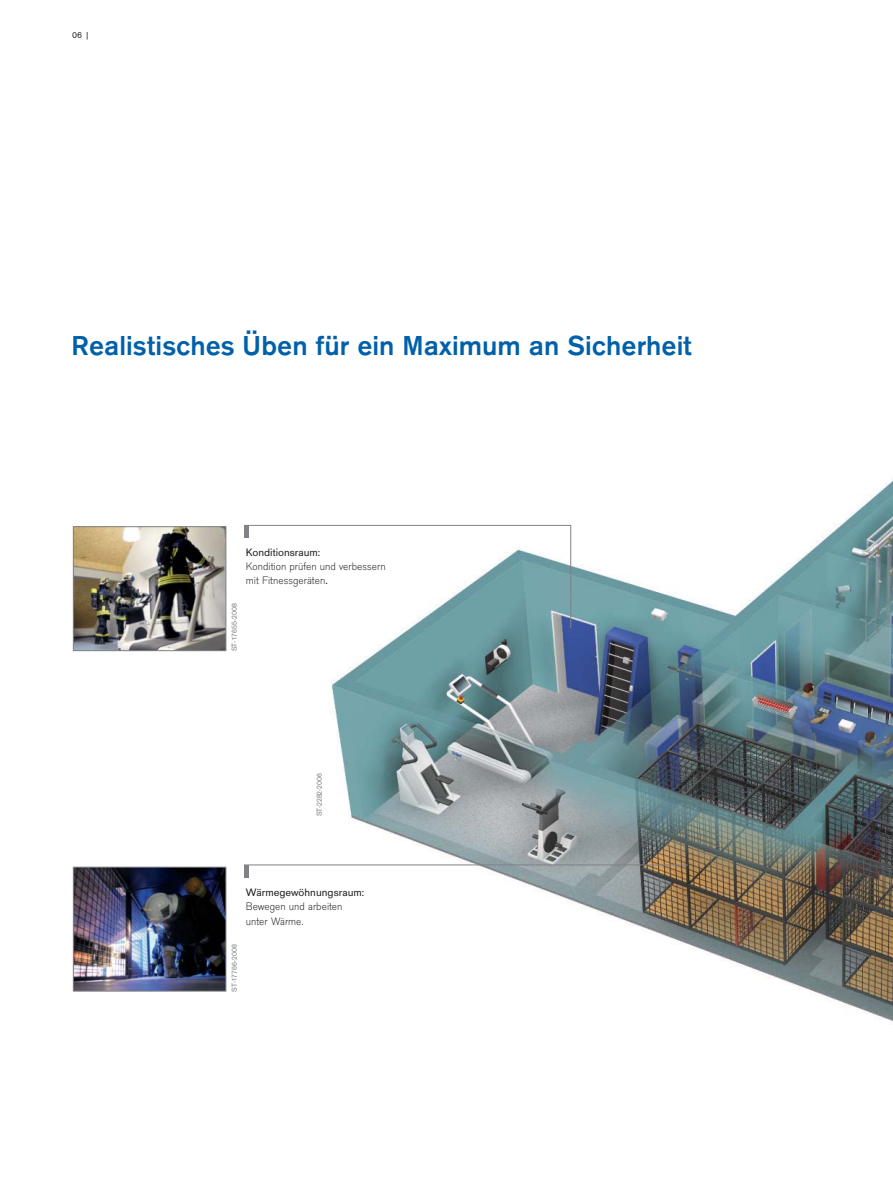
<style>
.page{position:relative;width:893px;height:1191px;background:#fff}
.page>*{position:absolute;margin:0;border:0;box-sizing:border-box;transform-origin:0 0}
.t1{font:700 28.5px "Draeger San";color:#0060a9}
.t2{font:300 11.25px/14.2px "Draeger San";color:#231f20}
.t3{font:11.25px "Draeger San";color:#231f20}
.t4{font:9px "Draeger San Tab";color:#231f20}
.t5{font:7.5px "Draeger San";letter-spacing:.025em;color:#808285}
.t6{font:7.5px "Draeger San";color:#808285}
.s1{font-weight:400}
</style>
<div class="page">
<img style="left:326px;top:477px;width:567px;height:544px">
<img style="left:75px;top:528px;width:149px;height:121px">
<div style="left:73px;top:526px;width:153px;height:125px;border:1px solid #808285"></div>
<img style="left:75px;top:869px;width:149px;height:120px">
<div style="left:73px;top:867px;width:153px;height:124px;border:1px solid #808285"></div>
<hr style="left:244px;top:864px;width:4px;height:13px;background:#808285">
<hr style="left:244px;top:864px;width:444px;height:1px;background:#808285">
<svg style="left:244px;top:525px;width:327px;height:103px"></svg>
<p class="t4" style="left:72px;top:30px;width:19px">06 |</p>
<h1 class="t1" style="left:72px;top:335px;width:622px">Realistisches Üben für ein Maximum an Sicherheit</h1>
<p class="t5" style="left:231px;top:651px;width:50px;rotate:-90deg">ST-17655-2008</p>
<p class="t3" style="left:246px;top:547px;width:76px">Konditionsraum:</p>
<p class="t2" style="left:246px;top:560px;width:141px">Kondition prüfen und verbessern mit Fitnessgeräten<span class="s1">.</span></p>
<p class="t6" style="left:316px;top:816px;width:44px;rotate:-90deg">ST-2282-2006</p>
<p class="t5" style="left:231px;top:992px;width:50px;rotate:-90deg">ST-17766-2008</p>
<p class="t3" style="left:246px;top:888px;width:120px">Wärmegewöhnungsraum:</p>
<p class="t2" style="left:246px;top:900px;width:98px">Bewegen und arbeiten unter Wärme.</p>
</div>
